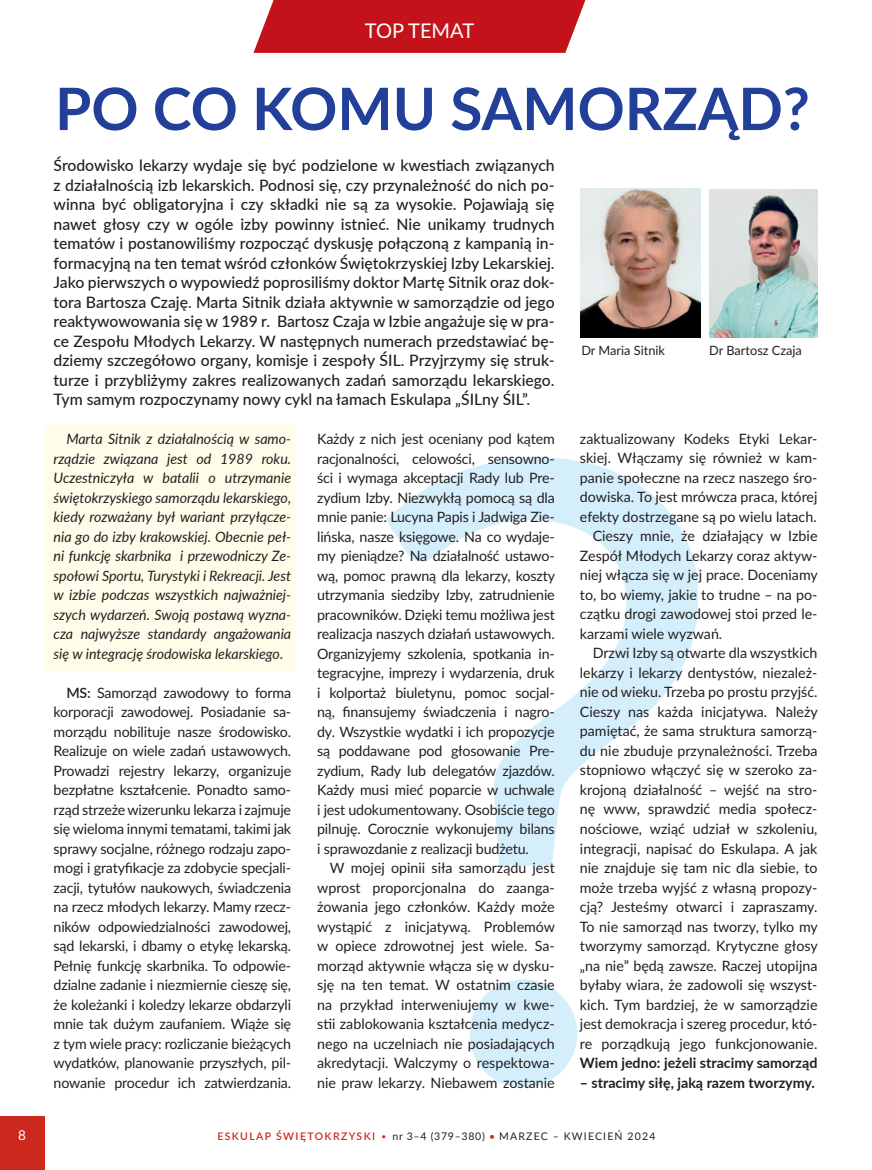
<style>
.page{position:relative;width:872px;height:1170px;background:#fff}
.page>*{position:absolute;margin:0;border:0;box-sizing:border-box;transform-origin:0 0}
.t1{font:700 58.5px "Lato";color:#223f99}
.t2{font:20.25px "Lato";color:#fff}
.t3{font:500 15.75px/19.5px "Lato";color:#231f20;text-align:justify}
.t4{font:14.25px/19.5px "Lato";color:#231f20;text-align:justify}
.t5{font:italic 14.25px/19.5px "Lato";color:#231f20;text-align:justify}
.t6{font:700 14.25px "Lato";color:#231f20}
.t7{font:13.5px "Lato";color:#fff}
.t8{font:12.75px "Lato";color:#231f20}
.t9{font:10.5px "Lato";letter-spacing:.11em;color:#231f20}
.s1{font-weight:600}
.s2{font-weight:600;color:#cd281e}
.s3{font-weight:300;color:#cd281e}
.s4{color:#cd281e}
</style>
<div class="page">
<svg style="left:253px;top:0;width:333px;height:53px;background:#c72129"></svg>
<div style="left:44px;top:423px;width:253px;height:249px;background:#fffde9;border:1px solid #fff"></div>
<svg style="left:386px;top:457px;width:312px;height:630px"></svg>
<div style="left:0;top:1116px;width:44px;height:53px;background:#cd281e"></div>
<img style="left:709px;top:189px;width:108px;height:148px">
<img style="left:581px;top:188px;width:119px;height:149px">
<p class="t7" style="left:18px;top:1125px;width:9px">8</p>
<h2 class="t2" style="left:365px;top:16px;width:111px">TOP TEMAT</h2>
<h1 class="t1" style="left:55px;top:66px;width:756px">PO CO KOMU SAMORZĄD?</h1>
<p class="t3" style="left:54px;top:155px;width:503px">Środowisko lekarzy wydaje się być podzielone w kwestiach związanych z działalnością izb lekarskich. Podnosi się, czy przynależność do nich po&shy;winna być obligatoryjna i czy składki nie są za wysokie. Pojawiają się nawet głosy czy w ogóle izby powinny istnieć. Nie unikamy trudnych tematów i postanowiliśmy rozpocząć dyskusję połączoną z kampanią in&shy;formacyjną na ten temat wśród członków Świętokrzyskiej Izby Lekarskiej.<br>Jako pierwszych o wypowiedź poprosiliśmy doktor Martę Sitnik oraz dok&shy;tora Bartosza Czaję. Marta Sitnik działa aktywnie w samorządzie od jego reaktywowowania się w 1989 r. Bartosz Czaja w Izbie angażuje się w pra&shy;ce Zespołu Młodych Lekarzy. W następnych numerach przedstawiać bę&shy;dziemy szczegółowo organy, komisje i zespoły ŚIL. Przyjrzymy się struk&shy;turze i przybliżymy zakres realizowanych zadań samorządu lekarskiego.<br>Tym samym rozpoczynamy nowy cykl na łamach Eskulapa „ŚILny ŚIL”.</p>
<p class="t5" style="left:54px;top:428px;width:239px;text-indent:13px">Marta Sitnik z działalnością w samo&shy;rządzie związana jest od 1989 roku.<br>Uczestniczyła w batalii o utrzymanie świętokrzyskiego samorządu lekarskiego, kiedy rozważany był wariant przyłącze&shy;nia go do izby krakowskiej. Obecnie peł&shy;ni funkcję skarbnika i przewodniczy Ze&shy;społowi Sportu, Turystyki i Rekreacji. Jest w izbie podczas wszystkich najważniej&shy;szych wydarzeń. Swoją postawą wyzna&shy;cza najwyższe standardy angażowania się w integrację środowiska lekarskiego.</p>
<p class="t4" style="left:54px;top:682px;width:239px;text-indent:13px"><span class="s1">MS:</span> Samorząd zawodowy to forma korporacji zawodowej. Posiadanie sa&shy;morządu nobilituje nasze środowisko.<br>Realizuje on wiele zadań ustawowych.<br>Prowadzi rejestry lekarzy, organizuje bezpłatne kształcenie. Ponadto samo&shy;rząd strzeże wizerunku lekarza i zajmuje się wieloma innymi tematami, takimi jak sprawy socjalne, różnego rodzaju zapo&shy;mogi i gratyfikacje za zdobycie specjali&shy;zacji, tytułów naukowych, świadczenia na rzecz młodych lekarzy. Mamy rzecz&shy;ników odpowiedzialności zawodowej, sąd lekarski, i dbamy o etykę lekarską.<br>Pełnię funkcję skarbnika. To odpowie&shy;dzialne zadanie i niezmiernie cieszę się, że koleżanki i koledzy lekarze obdarzyli mnie tak dużym zaufaniem. Wiąże się z tym wiele pracy: rozliczanie bieżących wydatków, planowanie przyszłych, pil&shy;nowanie procedur ich zatwierdzania.</p>
<p class="t4" style="left:317px;top:428px;width:239px">Każdy z nich jest oceniany pod kątem racjonalności, celowości, sensowno&shy;ści i wymaga akceptacji Rady lub Pre&shy;zydium Izby. Niezwykłą pomocą są dla mnie panie: Lucyna Papis i Jadwiga Zie&shy;lińska, nasze księgowe. Na co wydaje&shy;my pieniądze? Na działalność ustawo&shy;wą, pomoc prawną dla lekarzy, koszty utrzymania siedziby Izby, zatrudnienie pracowników. Dzięki temu możliwa jest realizacja naszych działań ustawowych.<br>Organizyjemy szkolenia, spotkania in&shy;tegracyjne, imprezy i wydarzenia, druk i kolportaż biuletynu, pomoc socjal&shy;ną, finansujemy świadczenia i nagro&shy;dy. Wszystkie wydatki i ich propozycje są poddawane pod głosowanie Pre&shy;zydium, Rady lub delegatów zjazdów.<br>Każdy musi mieć poparcie w uchwale i jest udokumentowany. Osobiście tego pilnuję. Corocznie wykonujemy bilans i sprawozdanie z realizacji budżetu.</p>
<p class="t4" style="left:317px;top:857px;width:239px;text-indent:13px">W mojej opinii siła samorządu jest wprost proporcjonalna do zaanga&shy;żowania jego członków. Każdy może wystąpić z inicjatywą. Problemów w opiece zdrowotnej jest wiele. Sa&shy;morząd aktywnie włącza się w dysku&shy;sję na ten temat. W ostatnim czasie na przykład interweniujemy w kwe&shy;stii zablokowania kształcenia medycz&shy;nego na uczelniach nie posiadających akredytacji. Walczymy o respektowa&shy;nie praw lekarzy. Niebawem zostanie</p>
<p class="t8" style="left:581px;top:341px;width:85px">Dr Maria Sitnik</p>
<p class="t8" style="left:709px;top:341px;width:94px">Dr Bartosz Czaja</p>
<p class="t4" style="left:580px;top:428px;width:239px">zaktualizowany Kodeks Etyki Lekar-</p>
<p class="t4" style="left:580px;top:448px;width:239px">skiej. Włączamy się również w kam-</p>
<p class="t4" style="left:580px;top:467px;width:239px">panie społeczne na rzecz naszego śro-</p>
<p class="t4" style="left:580px;top:487px;width:239px">dowiska. To jest mrówcza praca, której</p>
<p class="t4" style="left:580px;top:506px;width:238px">efekty dostrzegane są po wielu latach.</p>
<p class="t4" style="left:592px;top:526px;width:226px">Cieszy mnie, że działający w Izbie</p>
<p class="t4" style="left:580px;top:545px;width:239px">Zespół Młodych Lekarzy coraz aktyw-</p>
<p class="t4" style="left:580px;top:565px;width:239px">niej włącza się w jej prace. Doceniamy</p>
<p class="t4" style="left:580px;top:584px;width:239px">to, bo wiemy, jakie to trudne – na po-</p>
<p class="t4" style="left:580px;top:604px;width:239px">czątku drogi zawodowej stoi przed le-</p>
<p class="t4" style="left:580px;top:623px;width:144px">karzami wiele wyzwań.</p>
<p class="t4" style="left:592px;top:643px;width:226px">Drzwi Izby są otwarte dla wszystkich</p>
<p class="t4" style="left:580px;top:662px;width:239px">lekarzy i lekarzy dentystów, niezależ-</p>
<p class="t4" style="left:580px;top:682px;width:239px">nie od wieku. Trzeba po prostu przyjść.</p>
<p class="t4" style="left:580px;top:701px;width:239px">Cieszy nas każda inicjatywa. Należy</p>
<p class="t4" style="left:580px;top:720px;width:239px">pamiętać, że sama struktura samorzą-</p>
<p class="t4" style="left:580px;top:740px;width:239px">du nie zbuduje przynależności. Trzeba</p>
<p class="t4" style="left:580px;top:759px;width:239px">stopniowo włączyć się w szeroko za-</p>
<p class="t4" style="left:580px;top:779px;width:239px">krojoną działalność – wejść na stro-</p>
<p class="t4" style="left:580px;top:798px;width:239px">nę www, sprawdzić media społecz-</p>
<p class="t4" style="left:580px;top:818px;width:239px">nościowe, wziąć udział w szkoleniu,</p>
<p class="t4" style="left:580px;top:837px;width:239px">integracji, napisać do Eskulapa. A jak</p>
<p class="t4" style="left:580px;top:857px;width:239px">nie znajduje się tam nic dla siebie, to</p>
<p class="t4" style="left:580px;top:876px;width:239px">może trzeba wyjść z własną propozy-</p>
<p class="t4" style="left:580px;top:896px;width:239px">cją? Jesteśmy otwarci i zapraszamy.</p>
<p class="t4" style="left:580px;top:915px;width:239px">To nie samorząd nas tworzy, tylko my</p>
<p class="t4" style="left:580px;top:935px;width:239px">tworzymy samorząd. Krytyczne głosy</p>
<p class="t4" style="left:580px;top:954px;width:239px">„na nie” będą zawsze. Raczej utopijna</p>
<p class="t4" style="left:580px;top:974px;width:239px">byłaby wiara, że zadowoli się wszyst-</p>
<p class="t4" style="left:580px;top:993px;width:239px">kich. Tym bardziej, że w samorządzie</p>
<p class="t4" style="left:580px;top:1013px;width:239px">jest demokracja i szereg procedur, któ-</p>
<p class="t4" style="left:580px;top:1032px;width:239px">re porządkują jego funkcjonowanie.</p>
<p class="t6" style="left:580px;top:1052px;width:239px">Wiem jedno: jeżeli stracimy samorząd</p>
<p class="t6" style="left:580px;top:1071px;width:236px">– stracimy siłę, jaką razem tworzymy.</p>
<p class="t9" style="left:217px;top:1128px;width:439px"><span class="s2">ESKULAP ŚWIĘTOKRZYSKI</span> <span class="s3">•</span> nr 3–4 (379–380) <span class="s4">•</span> MARZEC – KWIECIEŃ 2024</p>
</div>
